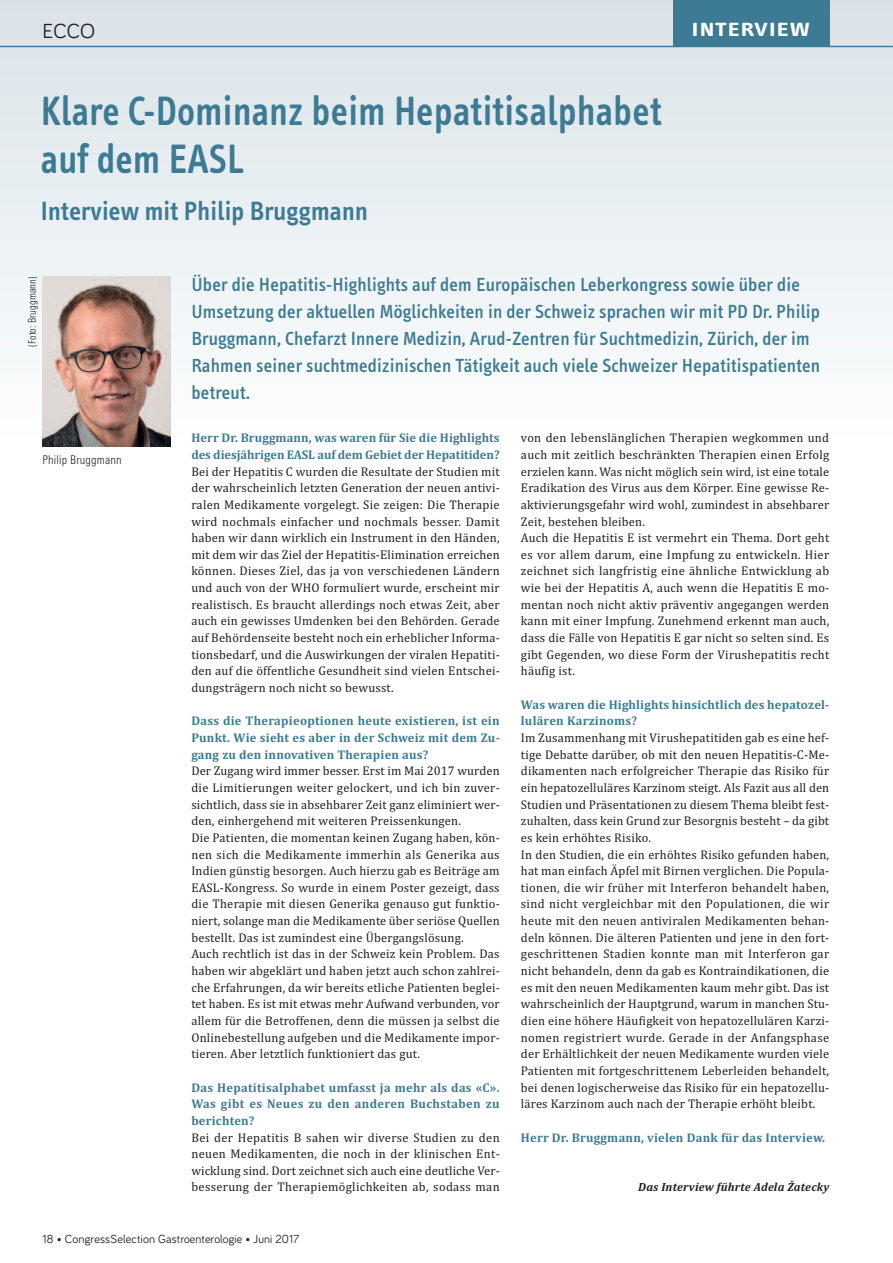
<style>
.page{position:relative;width:893px;height:1263px;background:#fff}
.page>*{position:absolute;margin:0;border:0;box-sizing:border-box;transform-origin:0 0}
.t1{font:600 42px/48px "Info Text";letter-spacing:.015em;color:#3c7b93;scale:.9 1}
.t2{font:600 27px "Info Text";letter-spacing:.01em;color:#3c7b93}
.t3{font:21px "Bariol";color:#231f20}
.t4{font:500 19.5px/27px "Info Text";letter-spacing:.01em;color:#3c7b93}
.t5{font:700 19.5px "Info Text";letter-spacing:.045em;color:#fff;scale:1.26 1}
.t6{font:12.75px/16.6px "Cambria";letter-spacing:.015em;color:#231f20}
.t7{font:700 12.75px/16.6px "Cambria";letter-spacing:.015em;color:#3c7b93;text-align:justify}
.t8{font:700 12.75px/16.6px "Cambria";letter-spacing:-.005em;color:#3c7b93}
.t9{font:12px "Bariol";letter-spacing:.01em;color:#231f20}
.t10{font:italic 700 12px "Cambria";letter-spacing:.015em;color:#231f20}
.t11{font:300 condensed 12px "Linotype Univers";letter-spacing:.015em;color:#231f20}
.t12{font:300 condensed 10.5px "Linotype Univers";letter-spacing:.01em;color:#231f20}
.s1{font-family:"Baskerville";font-weight:600}
</style>
<div class="page">
<div style="left:0;top:0;width:893px;height:442px;background:linear-gradient(to bottom,#d9e3e8,#fdfefe)"></div>
<div style="left:673px;top:0;width:156px;height:47px;background:#3c7b93"></div>
<hr style="left:0;top:46px;width:893px;height:1px;background:#3c7b93">
<img style="left:43px;top:276px;width:127px;height:170px">
<h3 class="t3" style="left:43px;top:24px;width:54px">ECCO</h3>
<h3 class="t5" style="left:692px;top:22px;width:95px">INTERVIEW</h3>
<h1 class="t1" style="left:41px;top:90px;width:691px">Klare C-Dominanz beim Hepatitisalphabet auf dem EASL</h1>
<h2 class="t2" style="left:41px;top:200px;width:328px">Interview mit Philip Bruggmann</h2>
<p class="t12" style="left:28px;top:347px;width:72px;rotate:-90deg">(Foto: Bruggmann)</p>
<p class="t11" style="left:43px;top:455px;width:81px">Philip Bruggmann</p>
<p class="t4" style="left:191px;top:273px;width:630px">Über die Hepatitis-Highlights auf dem Europäischen Leberkongress sowie über die Umsetzung der aktuellen Möglichkeiten in der Schweiz sprachen wir mit PD Dr. Philip Bruggmann, Chefarzt Innere Medizin, Arud-Zentren fu<span class="s1">̈</span>r Suchtmedizin, Zürich, der im Rahmen seiner suchtmedizinischen Tätigkeit auch viele Schweizer Hepatitispatienten betreut.</p>
<p class="t8" style="left:191px;top:430px;width:310px">Herr Dr. Bruggmann, was waren für Sie die Highlights des diesjährigen EASL auf dem Gebiet der Hepatitiden?</p>
<p class="t6" style="left:191px;top:463px;width:310px;text-align:justify">Bei der Hepatitis C wurden die Resultate der Studien mit der wahrscheinlich letzten Generation der neuen antivi&shy;ralen Medikamente vorgelegt. Sie zeigen: Die Therapie wird nochmals einfacher und nochmals besser. Damit haben wir dann wirklich ein Instrument in den Händen, mit dem wir das Ziel der Hepatitis-Elimination erreichen können. Dieses Ziel, das ja von verschiedenen Ländern und auch von der WHO formuliert wurde, erscheint mir realistisch. Es braucht allerdings noch etwas Zeit, aber auch ein gewisses Umdenken bei den Behörden. Gerade auf Behördenseite besteht noch ein erheblicher Informa&shy;tionsbedarf, und die Auswirkungen der viralen Hepatiti&shy;den auf die öffentliche Gesundheit sind vielen Entschei&shy;dungsträgern noch nicht so bewusst.</p>
<p class="t7" style="left:191px;top:713px;width:310px">Dass die Therapieoptionen heute existieren, ist ein Punkt. Wie sieht es aber in der Schweiz mit dem Zu&shy;gang zu den innovativen Therapien aus?</p>
<p class="t6" style="left:191px;top:762px;width:310px">Der Zugang wird immer besser. Erst im Mai 2017 wurden die Limitierungen weiter gelockert, und ich bin zuver&shy;sichtlich, dass sie in absehbarer Zeit ganz eliminiert wer&shy;den, einhergehend mit weiteren Preissenkungen.<br>Die Patienten, die momentan keinen Zugang haben, kön&shy;nen sich die Medikamente immerhin als Generika aus Indien günstig besorgen. Auch hierzu gab es Beiträge am EASL-Kongress. So wurde in einem Poster gezeigt, dass die Therapie mit diesen Generika genauso gut funktio&shy;niert, solange man die Medikamente über seriöse Quellen bestellt. Das ist zumindest eine Übergangslösung.<br>Auch rechtlich ist das in der Schweiz kein Problem. Das haben wir abgeklärt und haben jetzt auch schon zahlrei&shy;che Erfahrungen, da wir bereits etliche Patienten beglei&shy;tet haben. Es ist mit etwas mehr Aufwand verbunden, vor allem für die Betroffenen, denn die müssen ja selbst die Onlinebestellung aufgeben und die Medikamente impor&shy;tieren. Aber letztlich funktioniert das gut.</p>
<p class="t7" style="left:191px;top:1079px;width:310px">Das Hepatitisalphabet umfasst ja mehr als das «C».<br>Was gibt es Neues zu den anderen Buchstaben zu berichten?</p>
<p class="t6" style="left:191px;top:1129px;width:310px;text-align:justify">Bei der Hepatitis B sahen wir diverse Studien zu den neuen Medikamenten, die noch in der klinischen Ent&shy;wicklung sind. Dort zeichnet sich auch eine deutliche Ver&shy;besserung der Therapiemöglichkeiten ab, sodass man</p>
<p class="t6" style="left:521px;top:430px;width:310px">von den lebenslänglichen Therapien wegkommen und auch mit zeitlich beschränkten Therapien einen Erfolg erzielen kann. Was nicht möglich sein wird, ist eine totale Eradikation des Virus aus dem Körper. Eine gewisse Re&shy;aktivierungsgefahr wird wohl, zumindest in absehbarer Zeit, bestehen bleiben.<br>Auch die Hepatitis E ist vermehrt ein Thema. Dort geht es vor allem darum, eine Impfung zu entwickeln. Hier zeichnet sich langfristig eine ähnliche Entwicklung ab wie bei der Hepatitis A, auch wenn die Hepatitis E mo&shy;mentan noch nicht aktiv präventiv angegangen werden kann mit einer Impfung. Zunehmend erkennt man auch, dass die Fälle von Hepatitis E gar nicht so selten sind. Es gibt Gegenden, wo diese Form der Virushepatitis recht häufig ist.</p>
<p class="t7" style="left:521px;top:696px;width:310px">Was waren die Highlights hinsichtlich des hepatozel&shy;lulären Karzinoms?</p>
<p class="t6" style="left:521px;top:729px;width:310px">Im Zusammenhang mit Virushepatitiden gab es eine hef&shy;tige Debatte darüber, ob mit den neuen Hepatitis-C-Me&shy;dikamenten nach erfolgreicher Therapie das Risiko für ein hepatozelluläres Karzinom steigt. Als Fazit aus all den Studien und Präsentationen zu diesem Thema bleibt fest&shy;zuhalten, dass kein Grund zur Besorgnis besteht – da gibt es kein erhöhtes Risiko.<br>In den Studien, die ein erhöhtes Risiko gefunden haben, hat man einfach Äpfel mit Birnen verglichen. Die Popula&shy;tionen, die wir früher mit Interferon behandelt haben, sind nicht vergleichbar mit den Populationen, die wir heute mit den neuen antiviralen Medikamenten behan&shy;deln können. Die älteren Patienten und jene in den fort&shy;geschrittenen Stadien konnte man mit Interferon gar nicht behandeln, denn da gab es Kontraindikationen, die es mit den neuen Medikamenten kaum mehr gibt. Das ist wahrscheinlich der Hauptgrund, warum in manchen Stu&shy;dien eine höhere Häufigkeit von hepatozellulären Karzi&shy;nomen registriert wurde. Gerade in der Anfangsphase der Erhältlichkeit der neuen Medikamente wurden viele Patienten mit fortgeschrittenem Leberleiden behandelt, bei denen logischerweise das Risiko für ein hepatozellu&shy;läres Karzinom auch nach der Therapie erhöht bleibt.</p>
<p class="t7" style="left:521px;top:1129px;width:306px">Herr Dr. Bruggmann, vielen Dank für das Interview.</p>
<p class="t10" style="left:638px;top:1180px;width:193px">Das Interview führte Adela Žatecky</p>
<p class="t9" style="left:43px;top:1234px;width:258px">18 • CongressSelection Gastroenterologie • Juni 2017</p>
</div>
